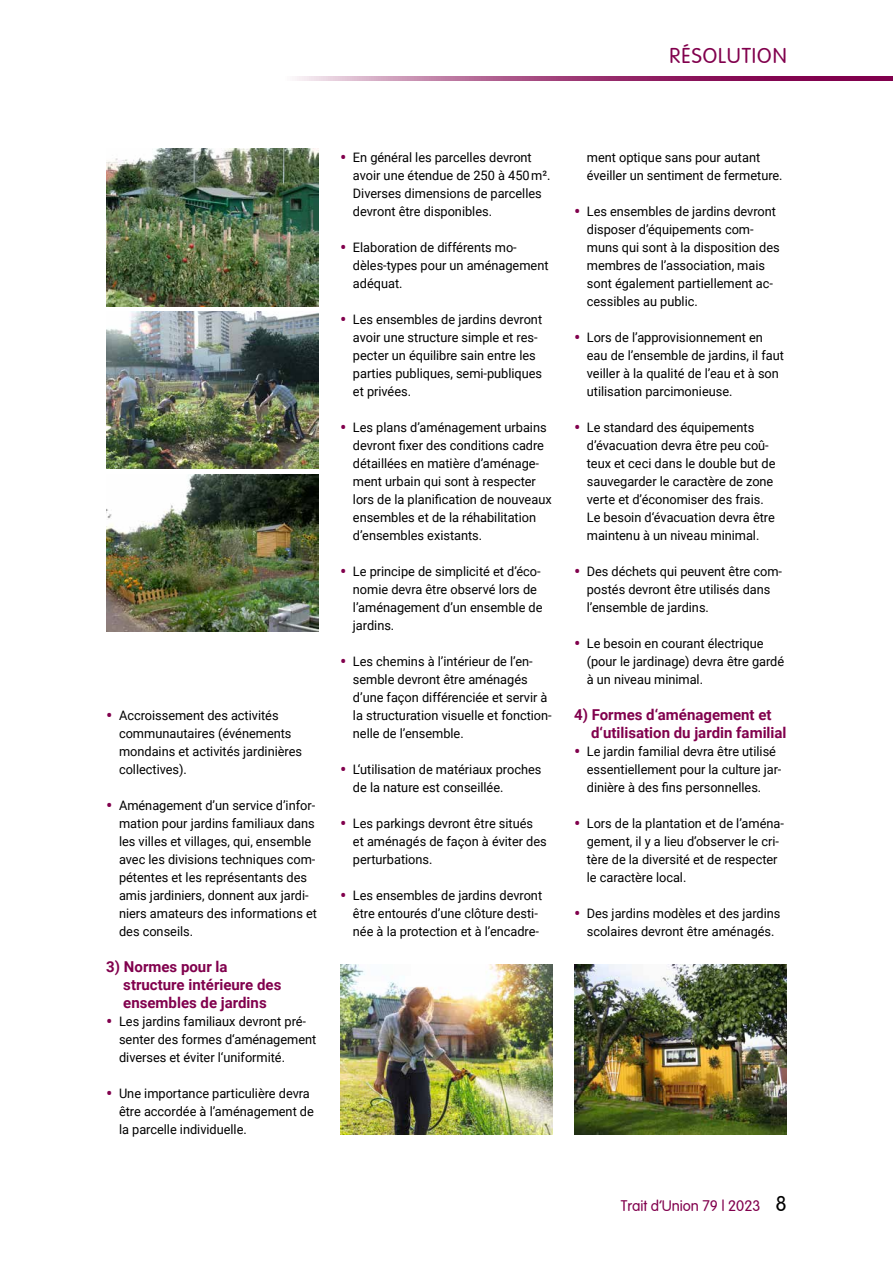
<style>
.page{position:relative;width:893px;height:1263px;background:#fff}
.page>*{position:absolute;margin:0;border:0;box-sizing:border-box;transform-origin:0 0}
.t1{font:21px "Vogue Plain";letter-spacing:.05em;color:#81004d}
.t2{font:700 15px/18px "Roboto";color:#81004d}
.t3{font:15px "Vogue Plain";color:#81004d}
.t4{font:13.05px/18px "Roboto";color:#000}
.s1{font-size:19.5px;color:#81004d}
.s2{font-size:21px;color:#000}
</style>
<div class="page">
<svg style="left:295px;top:77px;width:598px;height:4px;background:#a54a80"></svg>
<img style="left:340px;top:964px;width:213px;height:170px">
<img style="left:106px;top:149px;width:213px;height:157px">
<img style="left:106px;top:311px;width:213px;height:157px">
<img style="left:106px;top:474px;width:213px;height:157px">
<img style="left:574px;top:964px;width:213px;height:170px">
<h1 class="t1" style="left:670px;top:44px;width:119px">RÉSOLUTION</h1>
<p class="t4" style="left:119px;top:706px;width:185px;text-indent:-13px"><span class="s1">•</span> Accroissement des activités communautaires (événements mondains et activités jardinières collectives).</p>
<p class="t4" style="left:119px;top:796px;width:199px;text-indent:-13px"><span class="s1">•</span> Aménagement d’un service d’infor&shy;mation pour jardins familiaux dans les villes et villages, qui, ensemble avec les divisions techniques com&shy;pétentes et les représentants des amis jardiniers, donnent aux jardi&shy;niers amateurs des informations et des conseils.</p>
<p class="t2" style="left:123px;top:957px;width:160px;text-indent:-17px">3) Normes pour la structure intérieure des ensembles de jardins</p>
<p class="t4" style="left:119px;top:1012px;width:199px;text-indent:-13px"><span class="s1">•</span> Les jardins familiaux devront pré&shy;senter des formes d‘aménagement diverses et éviter l‘uniformité.</p>
<p class="t4" style="left:119px;top:1084px;width:196px;text-indent:-13px"><span class="s1">•</span> Une importance particulière devra être accordée à l’aménagement de la parcelle individuelle.</p>
<p class="t4" style="left:353px;top:148px;width:199px;text-indent:-13px"><span class="s1">•</span> En général les parcelles devront avoir une étendue de 250 à 450 m².<br>Diverses dimensions de parcelles devront être disponibles.</p>
<p class="t4" style="left:353px;top:238px;width:197px;text-indent:-13px"><span class="s1">•</span> Elaboration de différents mo&shy;dèles-types pour un aménagement adéquat.</p>
<p class="t4" style="left:353px;top:310px;width:191px;text-indent:-13px"><span class="s1">•</span> Les ensembles de jardins devront avoir une structure simple et res&shy;pecter un équilibre sain entre les parties publiques, semi-publiques et privées.</p>
<p class="t4" style="left:353px;top:418px;width:200px;text-indent:-13px"><span class="s1">•</span> Les plans d’aménagement urbains devront fixer des conditions cadre détaillées en matière d’aménage&shy;ment urbain qui sont à respecter lors de la planification de nouveaux ensembles et de la réhabilitation d’ensembles existants.</p>
<p class="t4" style="left:353px;top:562px;width:191px;text-indent:-13px"><span class="s1">•</span> Le principe de simplicité et d’éco&shy;nomie devra être observé lors de l’aménagement d’un ensemble de jardins.</p>
<p class="t4" style="left:353px;top:652px;width:200px;text-indent:-13px"><span class="s1">•</span> Les chemins à l’intérieur de l’en&shy;semble devront être aménagés d’une façon différenciée et servir à la structuration visuelle et fonction&shy;nelle de l’ensemble.</p>
<p class="t4" style="left:353px;top:760px;width:190px;text-indent:-13px"><span class="s1">•</span> L‘utilisation de matériaux proches de la nature est conseillée.</p>
<p class="t4" style="left:353px;top:814px;width:195px;text-indent:-13px"><span class="s1">•</span> Les parkings devront être situés et aménagés de façon à éviter des perturbations.</p>
<p class="t4" style="left:353px;top:886px;width:191px;text-indent:-13px"><span class="s1">•</span> Les ensembles de jardins devront être entourés d’une clôture desti&shy;née à la protection et à l’encadre-</p>
<p class="t4" style="left:587px;top:148px;width:197px">ment optique sans pour autant éveiller un sentiment de fermeture.</p>
<p class="t4" style="left:587px;top:202px;width:194px;text-indent:-13px"><span class="s1">•</span> Les ensembles de jardins devront disposer d’équipements com&shy;muns qui sont à la disposition des membres de l’association, mais sont également partiellement ac&shy;cessibles au public.</p>
<p class="t4" style="left:587px;top:328px;width:199px;text-indent:-13px"><span class="s1">•</span> Lors de l’approvisionnement en eau de l’ensemble de jardins, il faut veiller à la qualité de l’eau et à son utilisation parcimonieuse.</p>
<p class="t4" style="left:587px;top:418px;width:190px;text-indent:-13px"><span class="s1">•</span> Le standard des équipements d’évacuation devra être peu coû&shy;teux et ceci dans le double but de sauvegarder le caractère de zone verte et d’économiser des frais.<br>Le besoin d‘évacuation devra être maintenu à un niveau minimal.</p>
<p class="t4" style="left:587px;top:562px;width:197px;text-indent:-13px"><span class="s1">•</span> Des déchets qui peuvent être com&shy;postés devront être utilisés dans l’ensemble de jardins.</p>
<p class="t4" style="left:587px;top:634px;width:199px;text-indent:-13px"><span class="s1">•</span> Le besoin en courant électrique (pour le jardinage) devra être gardé à un niveau minimal.</p>
<p class="t2" style="left:591px;top:705px;width:197px;text-indent:-17px">4) Formes d‘aménagement et d‘utilisation du jardin familial</p>
<p class="t4" style="left:587px;top:742px;width:196px;text-indent:-13px"><span class="s1">•</span> Le jardin familial devra être utilisé essentiellement pour la culture jar&shy;dinière à des fins personnelles.</p>
<p class="t4" style="left:587px;top:814px;width:199px;text-indent:-13px"><span class="s1">•</span> Lors de la plantation et de l’aména&shy;gement, il y a lieu d’observer le cri&shy;tère de la diversité et de respecter le caractère local.</p>
<p class="t4" style="left:574px;top:904px;width:208px;text-align:center"><span class="s1">•</span> Des jardins modèles et des jardins scolaires devront être aménagés.</p>
<p class="t3" style="left:621px;top:1197px;width:167px">Trait d’Union 79 | 2023 <span class="s2">8</span></p>
</div>
